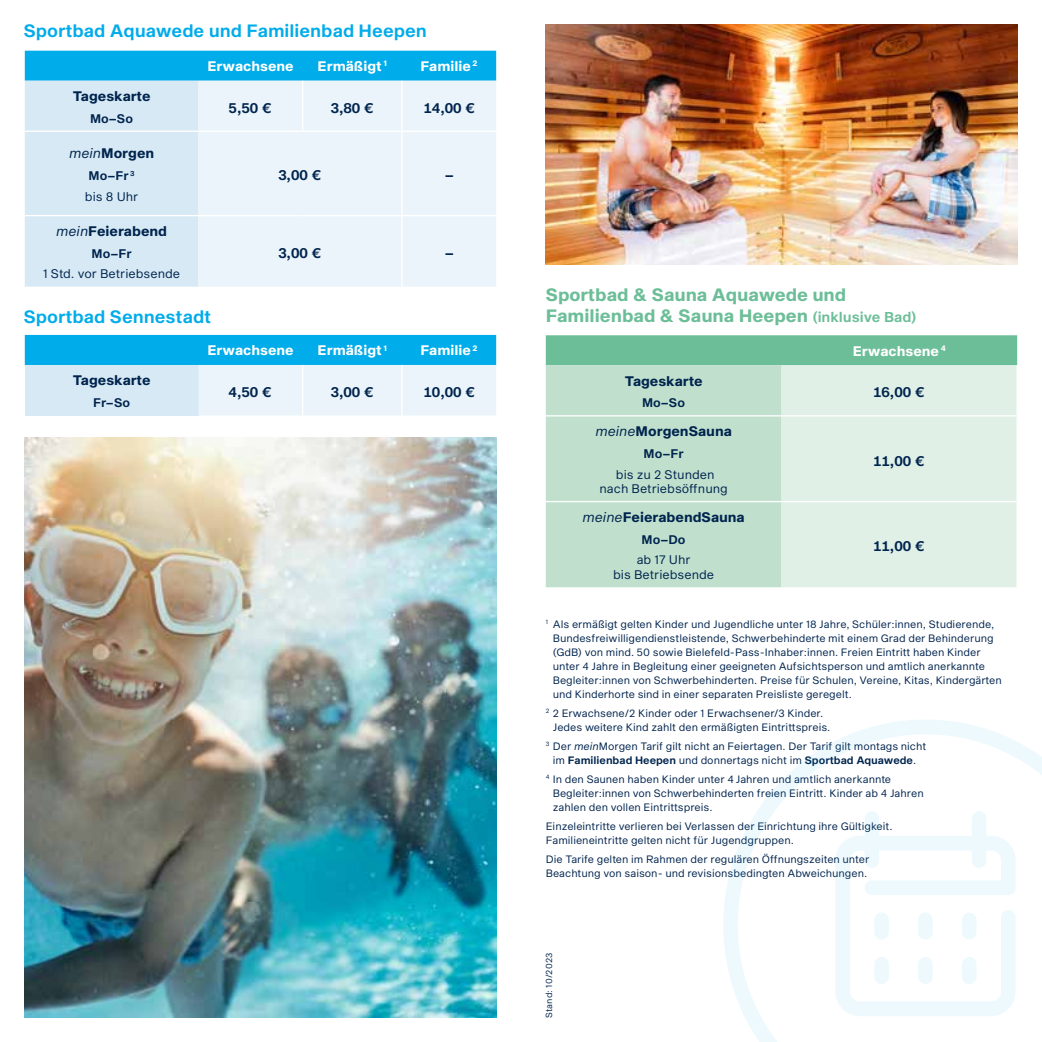
<style>
.page{position:relative;width:1042px;height:1042px;background:#fff}
.page>*{position:absolute;margin:0;border:0;box-sizing:border-box;transform-origin:0 0}
.t1{font:700 17.5px/21px "S Sequel";color:#6cbe98}
.t2{font:17.5px "S Sequel Semi";color:#00ace9}
.t3{font:14px "S Sequel Expert Semi";color:#00244e}
.t4{font:700 13.65px "S Sequel";color:#00244e}
.t5{font:700 13.65px "S Sequel";color:#fff}
.t6{font:12.25px/14.7px "S Sequel";color:#00244e;text-align:center}
.t7{font:12.25px "S Sequel Semi";color:#00244e}
.t8{font:10.5px/14px "S Sequel";color:#00244e}
.t9{font:10.5px "S Sequel Semi";color:#00244e}
.t10{font:8.75px "S Sequel";letter-spacing:.01em;color:#00244e}
.s1{font-weight:400;font-style:italic}
.s2{font-family:"S Sequel Semi";font-weight:400;font-size:14px}
.s3{font-style:italic}
.s4{font-family:"S Sequel"}
</style>
<div class="page">
<img style="left:25px;top:438px;width:471px;height:579px">
<img style="left:546px;top:25px;width:471px;height:240px">
<svg style="left:25px;top:51px;width:471px;height:236px;background:#9ad7f0"></svg>
<div style="left:198px;top:81px;width:298px;height:206px;background:#ebf4fa"></div>
<hr style="left:302px;top:81px;width:1px;height:50px;background:#fff">
<hr style="left:401px;top:81px;width:1px;height:50px;background:#fff">
<hr style="left:25px;top:131px;width:173px;height:1px;background:#fff">
<hr style="left:198px;top:131px;width:105px;height:1px;background:#fff">
<hr style="left:303px;top:131px;width:99px;height:1px;background:#fff">
<hr style="left:402px;top:131px;width:94px;height:1px;background:#fff">
<hr style="left:401px;top:132px;width:1px;height:83px;background:#fff">
<hr style="left:25px;top:215px;width:173px;height:1px;background:#fff">
<hr style="left:198px;top:215px;width:105px;height:1px;background:#fff">
<hr style="left:303px;top:215px;width:99px;height:1px;background:#fff">
<hr style="left:402px;top:215px;width:94px;height:1px;background:#fff">
<hr style="left:401px;top:216px;width:1px;height:71px;background:#fff">
<svg style="left:25px;top:335px;width:471px;height:80px;background:#8ed6f2"></svg>
<hr style="left:302px;top:365px;width:1px;height:50px;background:#fff">
<hr style="left:401px;top:365px;width:1px;height:50px;background:#fff">
<div style="left:546px;top:335px;width:471px;height:30px;background:#6cbe98"></div>
<div style="left:546px;top:365px;width:235px;height:222px;background:#c0e0cd"></div>
<div style="left:781px;top:365px;width:235px;height:222px;background:#e1f0e7"></div>
<hr style="left:546px;top:415px;width:235px;height:1px;background:#fff">
<hr style="left:781px;top:415px;width:237px;height:1px;background:#fff">
<hr style="left:546px;top:501px;width:235px;height:1px;background:#fff">
<hr style="left:781px;top:501px;width:237px;height:1px;background:#fff">
<svg style="left:723px;top:720px;width:319px;height:322px"></svg>
<h1 class="t2" style="left:24px;top:19px;width:405px">Sportbad Aquawede und Familienbad Heepen</h1>
<p class="t5" style="left:207px;top:56px;width:88px">Erwachsene</p>
<p class="t5" style="left:318px;top:56px;width:71px">Ermäßigt <sup>1</sup></p>
<p class="t5" style="left:420px;top:56px;width:59px">Familie <sup>2</sup></p>
<p class="t4" style="left:73px;top:86px;width:79px">Tageskarte</p>
<p class="t7" style="left:90px;top:110px;width:44px">Mo–So</p>
<h2 class="t3" style="left:229px;top:98px;width:45px">5,50 €</h2>
<h2 class="t3" style="left:331px;top:98px;width:45px">3,80 €</h2>
<h2 class="t3" style="left:423px;top:98px;width:53px">14,00 €</h2>
<p class="t4" style="left:69px;top:144px;width:87px"><span class="s1">mein</span>Morgen</p>
<p class="t7" style="left:89px;top:167px;width:48px">Mo–Fr <sup>3</sup></p>
<p class="t6" style="left:85px;top:189px;width:55px">bis 8 Uhr</p>
<p class="t4" style="left:56px;top:221px;width:112px"><span class="s1">mein</span>Feierabend</p>
<p class="t7" style="left:92px;top:245px;width:42px">Mo–Fr</p>
<p class="t6" style="left:43px;top:267px;width:138px">1 Std. vor Betriebsende</p>
<h2 class="t3" style="left:278px;top:165px;width:45px">3,00 €</h2>
<h2 class="t3" style="left:445px;top:165px;width:11px">–</h2>
<h2 class="t3" style="left:278px;top:243px;width:45px">3,00 €</h2>
<h2 class="t3" style="left:445px;top:243px;width:11px">–</h2>
<h1 class="t2" style="left:24px;top:304px;width:189px">Sportbad Sennestadt</h1>
<p class="t5" style="left:207px;top:341px;width:88px">Erwachsene</p>
<p class="t5" style="left:318px;top:341px;width:71px">Ermäßigt <sup>1</sup></p>
<p class="t5" style="left:420px;top:341px;width:59px">Familie <sup>2</sup></p>
<p class="t4" style="left:73px;top:371px;width:79px">Tageskarte</p>
<p class="t7" style="left:93px;top:394px;width:39px">Fr–So</p>
<h2 class="t3" style="left:229px;top:382px;width:45px">4,50 €</h2>
<h2 class="t3" style="left:331px;top:382px;width:45px">3,00 €</h2>
<h2 class="t3" style="left:423px;top:382px;width:53px">10,00 €</h2>
<h1 class="t1" style="left:546px;top:285px;width:372px">Sportbad &amp; Sauna Aquawede und<br>Familienbad &amp; Sauna Heepen <span class="s2">(inklusive Bad)</span></h1>
<p class="t4" style="left:625px;top:371px;width:79px">Tageskarte</p>
<p class="t7" style="left:642px;top:394px;width:44px">Mo–So</p>
<p class="t4" style="left:595px;top:421px;width:138px"><span class="s1">meine</span>MorgenSauna</p>
<p class="t7" style="left:643px;top:445px;width:42px">Mo–Fr</p>
<p class="t6" style="left:599px;top:467px;width:130px">bis zu 2 Stunden nach Betriebsöffnung</p>
<p class="t4" style="left:582px;top:507px;width:164px"><span class="s1">meine</span>FeierabendSauna</p>
<p class="t7" style="left:641px;top:530px;width:46px">Mo–Do</p>
<p class="t6" style="left:613px;top:553px;width:102px">ab 17 Uhr<br>bis Betriebsende</p>
<p class="t5" style="left:852px;top:341px;width:95px">Erwachsene <sup>4</sup></p>
<h2 class="t3" style="left:873px;top:382px;width:53px">16,00 €</h2>
<h2 class="t3" style="left:873px;top:450px;width:53px">11,00 €</h2>
<h2 class="t3" style="left:873px;top:536px;width:53px">11,00 €</h2>
<p class="t8" style="left:553px;top:617px;width:450px;text-indent:-7px"><sup>1</sup> Als ermäßigt gelten Kinder und Jugendliche unter 18 Jahre, Schüler:innen, Studierende, Bundesfreiwilligendienstleistende, Schwerbehinderte mit einem Grad der Behinderung (GdB) von mind. 50 sowie Bielefeld-Pass-Inhaber:innen. Freien Eintritt haben Kinder unter 4 Jahre in Begleitung einer geeigneten Aufsichtsperson und amtlich anerkannte Begleiter:innen von Schwerbehinderten. Preise für Schulen, Vereine, Kitas, Kindergärten und Kinderhorte sind in einer separaten Preisliste geregelt.</p>
<p class="t8" style="left:553px;top:706px;width:279px;text-indent:-7px"><sup>2</sup> 2 Erwachsene/2 Kinder oder 1 Erwachsener/3 Kinder.<br>Jedes weitere Kind zahlt den ermäßigten Eintrittspreis.</p>
<p class="t8" style="left:546px;top:739px;width:382px"><sup>3</sup> Der <span class="s3">mein</span>Morgen Tarif gilt nicht an Feiertagen. Der Tarif gilt montags nicht</p>
<p class="t9" style="left:553px;top:752px;width:365px"><span class="s4">im</span> Familienbad Heepen <span class="s4">und donnertags nicht im</span> Sportbad Aquawede<span class="s4">.</span></p>
<p class="t8" style="left:553px;top:772px;width:372px;text-indent:-7px"><sup>4</sup> In den Saunen haben Kinder unter 4 Jahren und amtlich anerkannte<br>Begleiter:innen von Schwerbehinderten freien Eintritt. Kinder ab 4 Jahren zahlen den vollen Eintrittspreis.</p>
<p class="t8" style="left:546px;top:819px;width:348px">Einzeleintritte verlieren bei Verlassen der Einrichtung ihre Gültigkeit.<br>Familieneintritte gelten nicht für Jugendgruppen.</p>
<p class="t8" style="left:546px;top:852px;width:325px">Die Tarife gelten im Rahmen der regulären Öffnungszeiten unter<br>Beachtung von saison- und revisionsbedingten Abweichungen.</p>
<p class="t10" style="left:543px;top:1018px;width:67px;rotate:-90deg">Stand: 10/2023</p>
</div>
